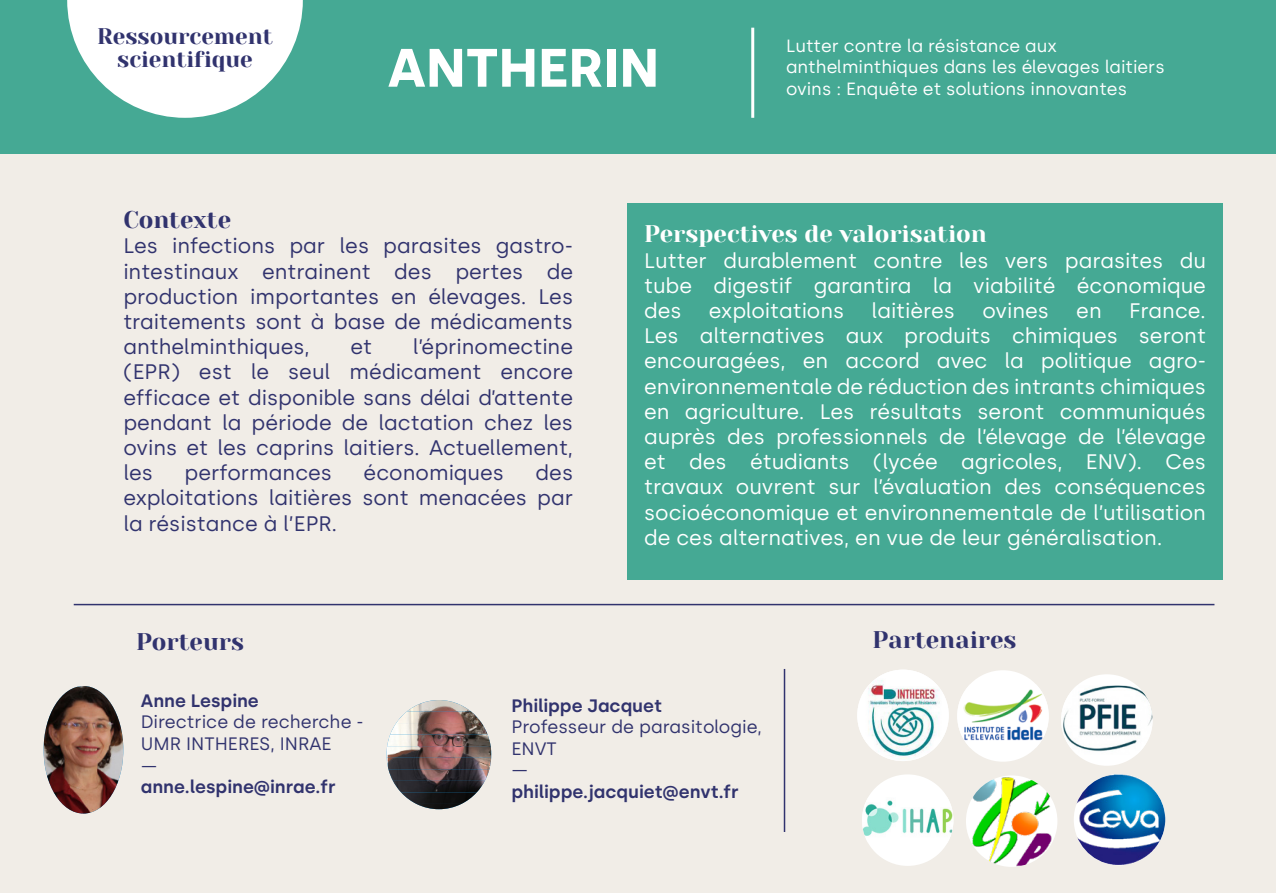
<style>
.page{position:relative;width:1276px;height:893px;background:#fff}
.page>*{position:absolute;margin:0;border:0;box-sizing:border-box;transform-origin:0 0}
.t1{font:700 54px "Silka";color:#fff}
.t2{font:24px "Yeseva One";color:#31336e}
.t3{font:24px "Yeseva One";color:#fff}
.t4{font:22.5px/22.5px "Yeseva One";color:#31336e;text-align:center}
.t5{font:21px/25.2px "Silka";color:#fff;text-align:justify}
.t6{font:21px/25.2px "Silka";color:#31336e;text-align:justify}
.t7{font:600 18px "Silka";color:#31336e}
.t8{font:18px/21.6px "Silka";color:#31336e}
.t9{font:17.7px/21.3px "Silka";color:#fff}
</style>
<div class="page">
<div style="left:0;top:22px;width:1276px;height:871px;background:#f1ede7"></div>
<img style="left:44px;top:686px;width:79px;height:128px">
<hr style="left:74px;top:604px;width:1140px;height:1px;background:#31336e">
<div style="left:627px;top:203px;width:596px;height:377px;background:#45a994"></div>
<hr style="left:784px;top:669px;width:1px;height:163px;background:#31336e">
<div style="left:957px;top:670px;width:91px;height:92px;background:#fff;border-radius:50%"></div>
<img style="left:957px;top:684px;width:91px;height:64px">
<div style="left:0;top:0;width:1276px;height:153px;background:#45a994"></div>
<svg style="left:67px;top:0;width:236px;height:118px"></svg>
<hr style="left:751px;top:28px;width:3px;height:90px;background:#fff">
<img style="left:1074px;top:774px;width:91px;height:91px">
<div style="left:862px;top:774px;width:91px;height:92px;background:#fff;border-radius:50%"></div>
<img style="left:862px;top:797px;width:91px;height:46px">
<div style="left:966px;top:775px;width:91px;height:92px;background:#fff;border-radius:50%"></div>
<img style="left:971px;top:775px;width:81px;height:92px">
<div style="left:1061px;top:674px;width:91px;height:92px;background:#fff;border-radius:50%"></div>
<img style="left:1061px;top:686px;width:91px;height:68px">
<img style="left:857px;top:670px;width:91px;height:91px;border-radius:46px">
<img style="left:407px;top:700px;width:64px;height:11px">
<img style="left:396px;top:711px;width:85px;height:12px">
<img style="left:390px;top:723px;width:97px;height:12px">
<img style="left:386px;top:735px;width:105px;height:34px">
<img style="left:388px;top:769px;width:101px;height:12px">
<img style="left:393px;top:781px;width:92px;height:11px">
<img style="left:401px;top:792px;width:76px;height:12px">
<img style="left:416px;top:804px;width:45px;height:5px">
<p class="t4" style="left:97px;top:25px;width:177px">Ressourcement scientifique</p>
<h1 class="t1" style="left:388px;top:36px;width:273px">ANTHERIN</h1>
<p class="t9" style="left:786px;top:35px;width:380px">Lutter contre la résistance aux anthelminthiques dans les élevages laitiers ovins : Enquête et solutions innovantes</p>
<p class="t2" style="left:123px;top:202px;width:109px">Contexte</p>
<p class="t6" style="left:123px;top:233px;width:451px">Les infections par les parasites gastro&shy;intestinaux entrainent des pertes de production importantes en élevages. Les traitements sont à base de médicaments anthelminthiques,</p>
<p class="t6" style="left:123px;top:334px;width:451px;text-indent:289px">l’éprinomectine (EPR) est le seul médicament encore efficace et disponible sans délai d’attente pendant la période de lactation chez les ovins et les caprins laitiers. Actuellement, les</p>
<p class="t6" style="left:350px;top:334px;width:23px">et</p>
<p class="t6" style="left:123px;top:460px;width:451px;text-indent:412px">des exploitations laitières sont menacées par la résistance à l’EPR.</p>
<p class="t6" style="left:184px;top:460px;width:149px">performances</p>
<p class="t6" style="left:364px;top:460px;width:142px">économiques</p>
<p class="t2" style="left:136px;top:624px;width:109px">Porteurs</p>
<p class="t3" style="left:644px;top:217px;width:344px">Perspectives de valorisation</p>
<p class="t5" style="left:644px;top:248px;width:563px">Lutter durablement contre les vers parasites du tube digestif garantira la viabilité économique des</p>
<p class="t5" style="left:709px;top:298px;width:137px">exploitations</p>
<p class="t5" style="left:871px;top:298px;width:85px">laitières</p>
<p class="t5" style="left:982px;top:298px;width:68px">ovines</p>
<p class="t5" style="left:1076px;top:298px;width:27px">en</p>
<p class="t5" style="left:644px;top:298px;width:563px;text-indent:485px">France.<br>Les alternatives aux produits chimiques seront encouragées, en accord avec la politique agro&shy;environnementale de réduction des intrants chimiques en agriculture. Les résultats seront communiqués auprès des professionnels de l’élevage de l’élevage et des étudiants (lycée agricoles, ENV). Ces travaux ouvrent sur l’évaluation des conséquences socioéconomique et environnementale de l’utilisation de ces alternatives, en vue de leur généralisation.</p>
<p class="t2" style="left:872px;top:622px;width:145px">Partenaires</p>
<p class="t7" style="left:141px;top:690px;width:120px">Anne Lespine</p>
<p class="t8" style="left:141px;top:711px;width:224px">Directrice de recherche -<br>UMR INTHERES, INRAE<br>—</p>
<p class="t7" style="left:141px;top:776px;width:196px">anne.lespine@inrae.fr</p>
<p class="t7" style="left:511px;top:695px;width:152px">Philippe Jacquet</p>
<p class="t8" style="left:511px;top:716px;width:252px">Professeur de parasitologie,<br>ENVT<br>—</p>
<p class="t7" style="left:511px;top:781px;width:229px">philippe.jacquiet@envt.fr</p>
</div>
